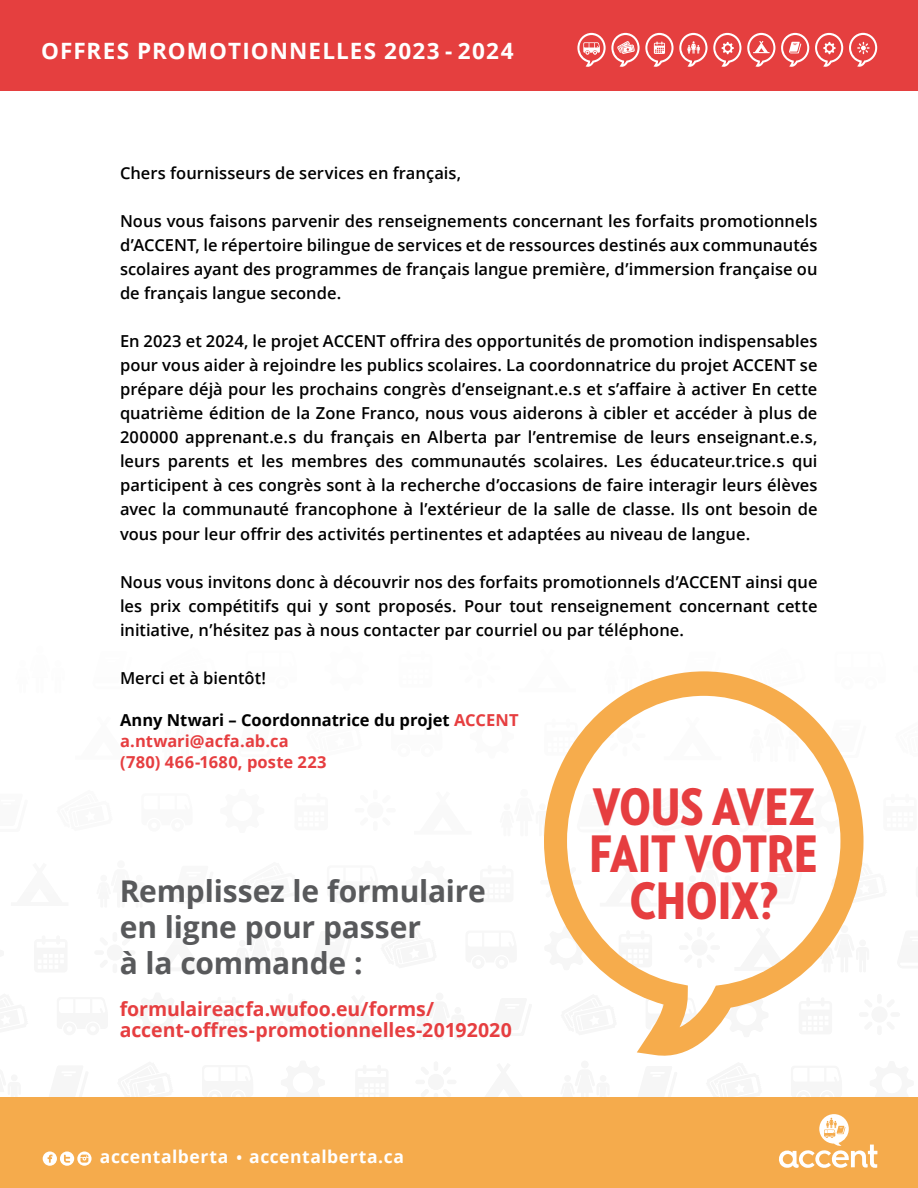
<style>
.page{position:relative;width:918px;height:1188px;background:#fff}
.page>*{position:absolute;margin:0;border:0;box-sizing:border-box;transform-origin:0 0}
.t1{font:900 49.95px/47.2px "Verlag Condensed";letter-spacing:-.01em;color:#e63e40;text-align:center}
.t2{font:700 30px/36px "Open Sans";letter-spacing:-.005em;color:#58595b}
.t3{font:700 22.5px "Open Sans";letter-spacing:.045em;color:#fff}
.t4{font:700 19.5px/21px "Open Sans";letter-spacing:-.005em;color:#e63e40}
.t5{font:700 17.55px "Open Sans";letter-spacing:.03em;color:#fff}
.t6{font:600 16.5px/24px "Open Sans";color:#000;text-align:justify}
.t7{font:700 16.5px/21px "Open Sans";color:#e63e40}
.s1{color:#000}
.s2{font-size:15px}
</style>
<div class="page">
<div style="left:0;top:0;width:918px;height:91px;background:#e53f3f"></div>
<div style="left:0;top:1098px;width:918px;height:90px;background:#f5ab4c"></div>
<svg style="left:42px;top:1151px;width:50px;height:15px"></svg>
<svg style="left:815px;top:33px;width:28px;height:34px"></svg>
<svg style="left:781px;top:33px;width:28px;height:34px"></svg>
<svg style="left:577px;top:33px;width:164px;height:34px"></svg>
<svg style="left:747px;top:33px;width:28px;height:34px"></svg>
<svg style="left:849px;top:33px;width:28px;height:34px"></svg>
<svg style="left:779px;top:1114px;width:98px;height:54px"></svg>
<svg style="left:544px;top:671px;width:320px;height:385px"></svg>
<h3 class="t3" style="left:41px;top:35px;width:474px">OFFRES PROMOTIONNELLES 2023 - 2024</h3>
<p class="t6" style="left:120px;top:161px;width:343px">Chers fournisseurs de services en français,</p>
<p class="t6" style="left:120px;top:209px;width:699px">Nous vous faisons parvenir des renseignements concernant les forfaits promotionnels d’ACCENT, le répertoire bilingue de services et de ressources destinés aux communautés scolaires ayant des programmes de français langue première, d’immersion française ou de français langue seconde.</p>
<p class="t6" style="left:120px;top:329px;width:699px">En 2023 et 2024, le projet ACCENT offrira des opportunités de promotion indispensables pour vous aider à rejoindre les publics scolaires. La coordonnatrice du projet ACCENT se prépare déjà pour les prochains congrès d’enseignant.e.s et s’affaire à activer En cette quatrième édition de la Zone Franco, nous vous aiderons à cibler et accéder à plus de 200000 apprenant.e.s du français en Alberta par l’entremise de leurs enseignant.e.s, leurs parents et les membres des communautés scolaires. Les éducateur.trice.s qui participent à ces congrès sont à la recherche d’occasions de faire interagir leurs élèves avec la communauté francophone à l’extérieur de la salle de classe. Ils ont besoin de vous pour leur offrir des activités pertinentes et adaptées au niveau de langue.</p>
<p class="t6" style="left:120px;top:569px;width:699px">Nous vous invitons donc à découvrir nos des forfaits promotionnels d’ACCENT ainsi que les prix compétitifs qui y sont proposés. Pour tout renseignement concernant cette initiative, n’hésitez pas à nous contacter par courriel ou par téléphone.</p>
<p class="t6" style="left:120px;top:665px;width:147px">Merci et à bientôt!</p>
<p class="t7" style="left:120px;top:709px;width:400px"><span class="s1">Anny Ntwari – Coordonnatrice du projet</span> ACCENT a.ntwari@acfa.ab.ca<br>(780) 466-1680, poste 223</p>
<h1 class="t1" style="left:589px;top:781px;width:230px">VOUS AVEZ<br>FAIT VOTRE<br>CHOIX?</h1>
<h2 class="t2" style="left:120px;top:872px;width:368px">Remplissez le formulaire en ligne pour passer<br>à la commande :</h2>
<p class="t4" style="left:120px;top:998px;width:394px">formulaireacfa.wufoo.eu/forms/ accent-offres-promotionnelles-20192020</p>
<p class="t5" style="left:100px;top:1144px;width:305px">accentalberta <span class="s2">•</span> accentalberta.ca</p>
</div>
